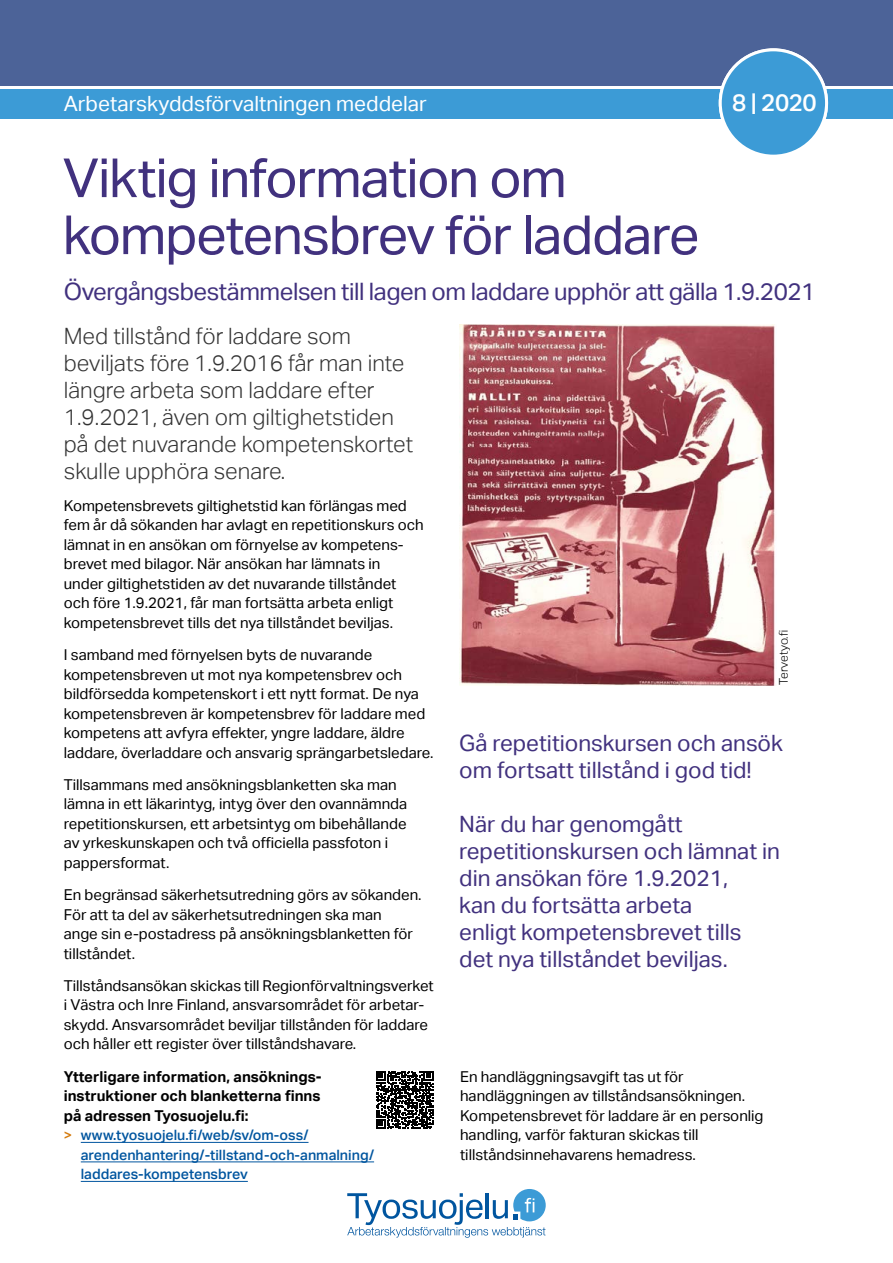
<style>
.page{position:relative;width:893px;height:1263px;background:#fff}
.page>*{position:absolute;margin:0;border:0;box-sizing:border-box;transform-origin:0 0}
.OtsikkoSV{font:54px/57px "Aktiv Grotesk";letter-spacing:-.025em;color:#41317e}
.Esirivi_SV{font:24px "Aktiv Grotesk";letter-spacing:-.02em;color:#41317e}
.t1{font:500 24px "Aktiv Grotesk";color:#fff}
.Nosto{font:22.5px/27px "Aktiv Grotesk";color:#41317e}
.Ingressi_SV{font:300 22.5px/27px "Aktiv Grotesk";color:#333}
.t2{font:21px "Aktiv Grotesk";color:#fff}
.Alkuleipis_SV{font:15px/19.5px "Aktiv Grotesk";color:#000}
.Alkuleipis_SV-2{font:700 15px/19.5px "Aktiv Grotesk";color:#000;text-align:justify}
.Linkki{font:500 14.25px/19.5px "Aktiv Grotesk";color:#00559f}
.t3{font:300 12px "Aktiv Grotesk";color:#000}
.s1{color:#d47a0b}
</style>
<div class="page">
<div style="left:0;top:0;width:893px;height:86px;background:#4c6398"></div>
<div style="left:0;top:89px;width:893px;height:30px;background:#3c9bd6"></div>
<svg style="left:347px;top:1189px;width:199px;height:49px"></svg>
<div style="left:720px;top:50px;width:106px;height:106px;background:#3c9bd6;border-radius:50%"></div>
<div style="left:719px;top:48px;width:109px;height:110px;border:3px solid #fff;border-radius:50%"></div>
<hr style="left:81px;top:1142px;width:227px;height:1px;background:#00559f">
<hr style="left:81px;top:1161px;width:293px;height:1px;background:#00559f">
<hr style="left:81px;top:1181px;width:167px;height:1px;background:#00559f">
<svg style="left:376px;top:1071px;width:58px;height:58px"></svg>
<img style="left:459px;top:324px;width:316px;height:362px">
<h3 class="t2" style="left:64px;top:92px;width:365px">Arbetarskyddsförvaltningen meddelar</h3>
<h1 class="OtsikkoSV" style="left:63px;top:150px;width:638px">Viktig information om kompetensbrev för laddare</h1>
<h2 class="t1" style="left:732px;top:89px;width:86px">8 | 2020</h2>
<h1 class="Esirivi_SV" style="left:64px;top:278px;width:753px">Övergångsbestämmelsen till lagen om laddare upphör att gälla 1.9.2021</h1>
<p class="Ingressi_SV" style="left:64px;top:322px;width:351px">Med tillstånd för laddare som beviljats före 1.9.2016 får man inte längre arbeta som laddare efter<br>1.9.2021, även om giltighetstiden på det nuvarande kompetenskortet skulle upphöra senare.</p>
<p class="Alkuleipis_SV" style="left:64px;top:496px;width:362px">Kompetensbrevets giltighetstid kan förlängas med fem år då sökanden har avlagt en repetitionskurs och lämnat in en ansökan om förnyelse av kompetens&shy;brevet med bilagor. När ansökan har lämnats in under giltighetstiden av det nuvarande tillståndet och före 1.9.2021, får man fortsätta arbeta enligt kompetensbrevet tills det nya tillståndet beviljas.</p>
<p class="Alkuleipis_SV" style="left:64px;top:645px;width:371px">I samband med förnyelsen byts de nuvarande kompetensbreven ut mot nya kompetensbrev och bildförsedda kompetenskort i ett nytt format. De nya kompetensbreven är kompetensbrev för laddare med kompetens att avfyra effekter, yngre laddare, äldre laddare, överladdare och ansvarig sprängarbetsledare.</p>
<p class="Alkuleipis_SV" style="left:64px;top:775px;width:345px">Tillsammans med ansökningsblanketten ska man lämna in ett läkarintyg, intyg över den ovannämnda repetitionskursen, ett arbetsintyg om bibehållande av yrkeskunskapen och två officiella passfoton i pappersformat.</p>
<p class="Alkuleipis_SV" style="left:64px;top:885px;width:359px">En begränsad säkerhetsutredning görs av sökanden.<br>För att ta del av säkerhetsutredningen ska man<br>ange sin e-postadress på ansökningsblanketten för tillståndet.</p>
<p class="Alkuleipis_SV" style="left:64px;top:976px;width:371px">Tillståndsansökan skickas till Regionförvaltningsverket i Västra och Inre Finland, ansvarsområdet för arbetar&shy;skydd. Ansvarsområdet beviljar tillstånden för laddare och håller ett register över tillståndshavare.</p>
<p class="Alkuleipis_SV-2" style="left:64px;top:1067px;width:259px">Ytterligare information, ansöknings&shy;instruktioner och blanketterna finns på adressen Tyosuojelu.fi:</p>
<p class="Linkki" style="left:81px;top:1125px;width:295px;text-indent:-17px"><span class="s1">&gt;</span> www.tyosuojelu.fi/web/sv/om-oss/ arendenhantering/-tillstand-och-anmalning/ laddares-kompetensbrev</p>
<p class="t3" style="left:777px;top:684px;width:56px;rotate:-90deg">Tervetyo.fi</p>
<p class="Nosto" style="left:459px;top:729px;width:325px">Gå repetitionskursen och ansök om fortsatt tillstånd i god tid!</p>
<p class="Nosto" style="left:459px;top:810px;width:322px">När du har genomgått repetitionskursen och lämnat in din ansökan före 1.9.2021,<br>kan du fortsätta arbeta<br>enligt kompetensbrevet tills det nya tillståndet beviljas.</p>
<p class="Alkuleipis_SV" style="left:460px;top:1067px;width:305px">En handläggningsavgift tas ut för handläggningen av tillståndsansökningen.<br>Kompetensbrevet för laddare är en personlig handling, varför fakturan skickas till tillståndsinnehavarens hemadress.</p>
</div>
